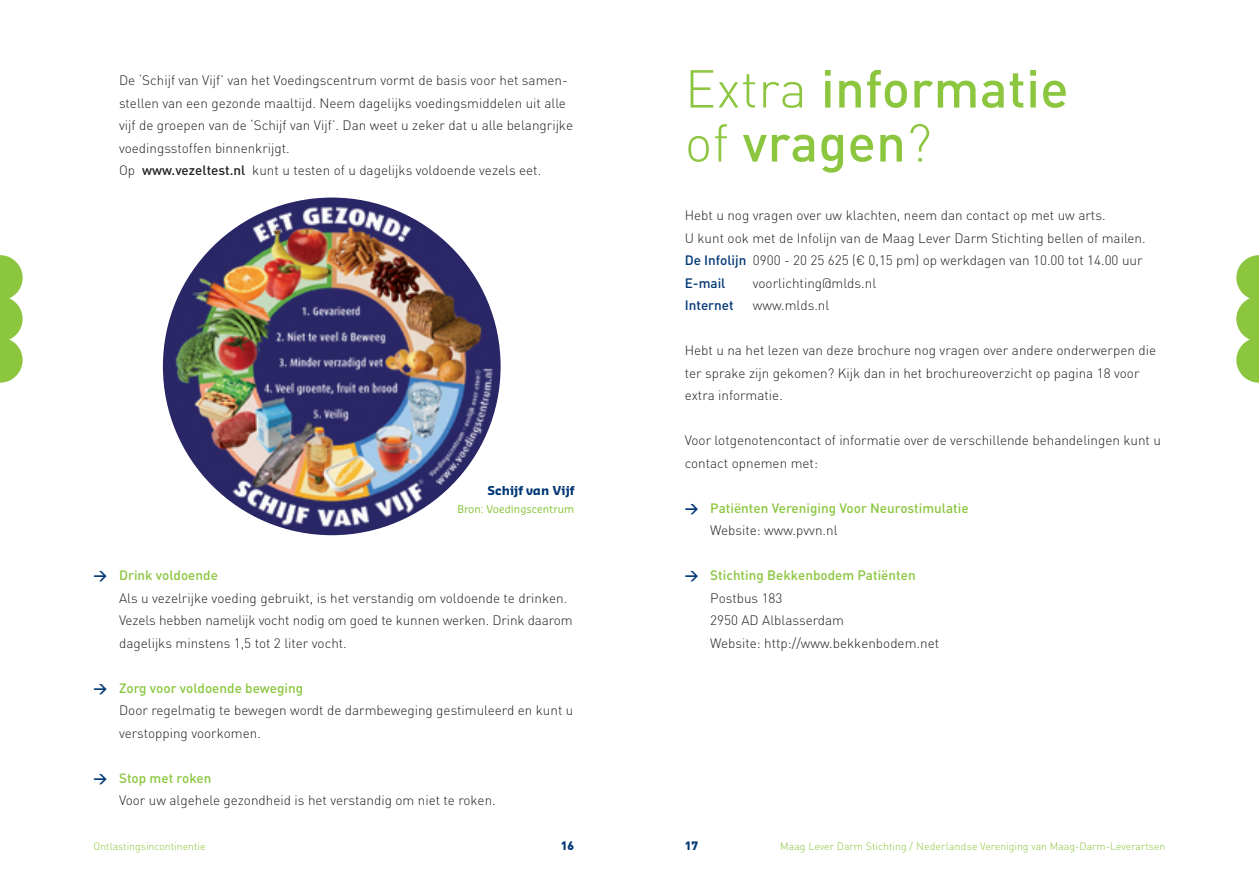
<style>
.page{position:relative;width:1259px;height:893px;background:#fff}
.page>*{position:absolute;margin:0;border:0;box-sizing:border-box;transform-origin:0 0}
.t1{font:500 52.5px/54px "DIN";letter-spacing:.005em;color:#8bc63e}
.t2{font:300 13.5px/22.5px "DIN";color:#231f20}
.t3{font:500 13.5px/22.5px "DIN";color:#8bc63e}
.t4{font:500 13.5px "DIN";color:#013775}
.t5{font:700 12px "Sansa";color:#013775}
.t6{font:900 12px "DIN";color:#013775}
.t7{font:300 10.5px "DIN";color:#8bc63e}
.t8{font:10.5px "Sansa";color:#8bc63e}
.s1{font-weight:500}
.s2{font-family:"DIN Bold Alternate";font-weight:400;color:#013775}
.s3{font-weight:500;color:#8bc63e}
.s4{font-weight:300}
.s5{font-weight:500;color:#013775}
.s6{font-weight:300;color:#231f20}
</style>
<div class="page">
<img style="left:163px;top:198px;width:337px;height:337px;border-radius:169px">
<svg style="left:0;top:255px;width:23px;height:128px"></svg>
<svg style="left:1236px;top:255px;width:23px;height:128px"></svg>
<p class="t2" style="left:119px;top:69px;width:455px">De ‘Schijf van Vijf’ van het Voedingscentrum vormt de basis voor het samen&shy;stellen van een gezonde maaltijd. Neem dagelijks voedingsmiddelen uit alle vijf de groepen van de ‘Schijf van Vijf’. Dan weet u zeker dat u alle belangrijke voedingsstoffen binnenkrijgt.<br>Op <span class="s1">www.vezeltest.nl</span> kunt u testen of u dagelijks voldoende vezels eet.</p>
<p class="t5" style="left:487px;top:483px;width:88px">Schijf van Vijf</p>
<p class="t8" style="left:457px;top:503px;width:118px">Bron: Voedingscentrum</p>
<p class="t2" style="left:119px;top:564px;width:455px;text-indent:-26px"><span class="s2">&gt;</span> <span class="s3">Drink voldoende<br></span>Als u vezelrijke voeding gebruikt, is het verstandig om voldoende te drinken.<br>Vezels hebben namelijk vocht nodig om goed te kunnen werken. Drink daarom dagelijks minstens 1,5 tot 2 liter vocht.</p>
<p class="t2" style="left:119px;top:676px;width:456px;text-indent:-26px"><span class="s2">&gt;</span> <span class="s3">Zorg voor voldoende beweging<br></span>Door regelmatig te bewegen wordt de darmbeweging gestimuleerd en kunt u verstopping voorkomen.</p>
<p class="t2" style="left:119px;top:766px;width:378px;text-indent:-26px"><span class="s2">&gt;</span> <span class="s3">Stop met roken<br></span>Voor uw algehele gezondheid is het verstandig om niet te roken.</p>
<h1 class="t1" style="left:685px;top:60px;width:385px"><span class="s4">Extra</span> informatie <span class="s4">of</span> vragen<span class="s4">?</span></h1>
<p class="t2" style="left:685px;top:204px;width:462px">Hebt u nog vragen over uw klachten, neem dan contact op met uw arts.<br>U kunt ook met de Infolijn van de Maag Lever Darm Stichting bellen of mailen.<br><span class="s5">De Infolijn</span> 0900 - 20 25 625 (€ 0,15 pm) op werkdagen van 10.00 tot 14.00 uur <span class="s5">E-mail</span></p>
<p class="t2" style="left:753px;top:271px;width:125px">voorlichting@mlds.nl</p>
<p class="t4" style="left:685px;top:297px;width:50px">Internet</p>
<p class="t2" style="left:753px;top:294px;width:78px">www.mlds.nl</p>
<p class="t2" style="left:685px;top:339px;width:473px">Hebt u na het lezen van deze brochure nog vragen over andere onderwerpen die ter sprake zijn gekomen? Kijk dan in het brochureoverzicht op pagina 18 voor extra informatie.</p>
<p class="t2" style="left:685px;top:429px;width:478px">Voor lotgenotencontact of informatie over de verschillende behandelingen kunt u contact opnemen met:</p>
<p class="t3" style="left:710px;top:496px;width:260px;text-indent:-26px"><span class="s2">&gt;</span> Patiënten Vereniging Voor Neurostimulatie<br><span class="s6">Website: www.pvvn.nl</span></p>
<p class="t2" style="left:710px;top:564px;width:230px;text-indent:-26px"><span class="s2">&gt;</span> <span class="s3">Stichting Bekkenbodem Patiënten<br></span>Postbus 183<br>2950 AD Alblasserdam<br>Website: http://www.bekkenbodem.net</p>
<p class="t7" style="left:94px;top:840px;width:113px">Ontlastingsincontinentie</p>
<p class="t6" style="left:561px;top:838px;width:15px">16</p>
<p class="t6" style="left:685px;top:838px;width:15px">17</p>
<p class="t7" style="left:780px;top:840px;width:386px">Maag Lever Darm Stichting / Nederlandse Vereniging van Maag-Darm-Leverartsen</p>
</div>
